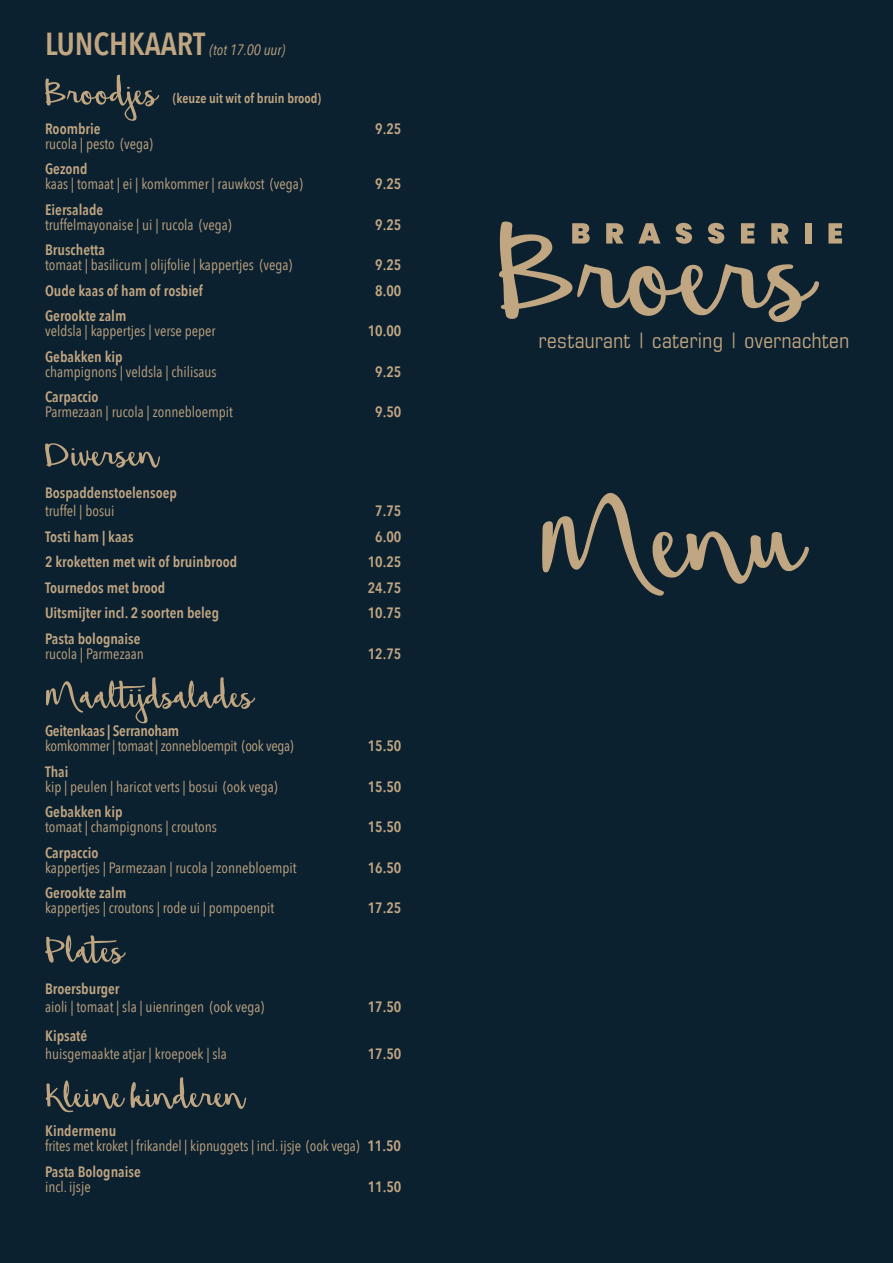
<style>
.page{position:relative;width:893px;height:1263px;background:#0c2130}
.page>*{position:absolute;margin:0;border:0;box-sizing:border-box;transform-origin:0 0}
.t1{font:191.7px "Beautiful Mess";color:#c1a682}
.t2{font:58.5px "Beautiful Mess";color:#c1a682}
.t3{font:condensed 21px "Eurostile";letter-spacing:.02em;color:#c1a682}
.t4{font:15px/15px "Avenir Next Condensed";color:#c1a682}
.t5{font:600 15px "Avenir Next Condensed";color:#c1a682}
.t6{font:15px "Avenir Next Condensed";letter-spacing:-.02em;color:#c1a682}
.t7{font:italic 15px "Avenir Next Condensed";color:#c1a682}
.t8{font:600 15px "Avenir Next Condensed";letter-spacing:-.02em;color:#c1a682}
.t9{font:600 13.5px "Avenir Next Condensed";color:#c1a682}
.s1{font-weight:600;font-style:normal;font-size:31.8px}
.s2{font-weight:600}
</style>
<div class="page">
<svg style="left:499px;top:222px;width:320px;height:100px"></svg>
<div style="left:805px;top:223px;width:6px;height:21px;background:#c1a682"></div>
<svg style="left:828px;top:223px;width:14px;height:21px"></svg>
<p class="t7" style="left:45px;top:41px;width:242px"><span class="s1">LUNCHKAART</span> (tot 17.00 uur)</p>
<h2 class="t2" style="left:45px;top:49px;width:113px">Broodjes</h2>
<p class="t9" style="left:173px;top:87px;width:150px">(keuze uit wit of bruin brood)</p>
<p class="t5" style="left:45px;top:116px;width:57px">Roombrie</p>
<p class="t5" style="left:375px;top:116px;width:28px">9.25</p>
<p class="t4" style="left:45px;top:135px;width:109px">rucola | pesto (vega)</p>
<p class="t5" style="left:45px;top:156px;width:44px">Gezond</p>
<p class="t4" style="left:45px;top:176px;width:259px">kaas | tomaat | ei | komkommer | rauwkost (vega)</p>
<p class="t5" style="left:375px;top:171px;width:28px">9.25</p>
<p class="t5" style="left:45px;top:197px;width:60px">Eiersalade</p>
<p class="t4" style="left:45px;top:216px;width:188px">truffelmayonaise | ui | rucola (vega)</p>
<p class="t5" style="left:375px;top:212px;width:28px">9.25</p>
<p class="t5" style="left:45px;top:237px;width:61px">Bruschetta</p>
<p class="t4" style="left:45px;top:257px;width:249px">tomaat | basilicum | olijfolie | kappertjes (vega)</p>
<p class="t5" style="left:375px;top:252px;width:28px">9.25</p>
<p class="t5" style="left:45px;top:278px;width:159px">Oude kaas of ham of rosbief</p>
<p class="t5" style="left:375px;top:278px;width:28px">8.00</p>
<p class="t5" style="left:45px;top:303px;width:83px">Gerookte zalm</p>
<p class="t4" style="left:45px;top:323px;width:172px">veldsla | kappertjes | verse peper</p>
<p class="t5" style="left:368px;top:318px;width:35px">10.00</p>
<p class="t5" style="left:45px;top:344px;width:79px">Gebakken kip</p>
<p class="t4" style="left:45px;top:363px;width:173px">champignons | veldsla | chilisaus</p>
<p class="t5" style="left:375px;top:359px;width:28px">9.25</p>
<p class="t5" style="left:45px;top:384px;width:55px">Carpaccio</p>
<p class="t4" style="left:45px;top:404px;width:189px">Parmezaan | rucola | zonnebloempit</p>
<p class="t5" style="left:375px;top:399px;width:28px">9.50</p>
<h2 class="t2" style="left:45px;top:410px;width:114px">Diversen</h2>
<p class="t5" style="left:45px;top:480px;width:133px">Bospaddenstoelensoep</p>
<p class="t4" style="left:45px;top:503px;width:71px">truffel | bosui</p>
<p class="t5" style="left:375px;top:498px;width:28px">7.75</p>
<p class="t5" style="left:45px;top:523px;width:90px">Tosti ham | kaas</p>
<p class="t5" style="left:375px;top:523px;width:28px">6.00</p>
<p class="t5" style="left:45px;top:549px;width:194px">2 kroketten met wit of bruinbrood</p>
<p class="t5" style="left:368px;top:549px;width:35px">10.25</p>
<p class="t5" style="left:45px;top:574px;width:122px">Tournedos met brood</p>
<p class="t5" style="left:368px;top:574px;width:35px">24.75</p>
<p class="t5" style="left:45px;top:600px;width:176px">Uitsmijter incl. 2 soorten beleg</p>
<p class="t5" style="left:368px;top:600px;width:35px">10.75</p>
<p class="t5" style="left:45px;top:625px;width:97px">Pasta bolognaise</p>
<p class="t4" style="left:45px;top:645px;width:100px">rucola | Parmezaan</p>
<p class="t5" style="left:368px;top:640px;width:35px">12.75</p>
<h2 class="t2" style="left:45px;top:651px;width:209px">Maaltijdsalades</h2>
<p class="t8" style="left:45px;top:718px;width:136px">Geitenkaas | Serranoham</p>
<p class="t6" style="left:45px;top:733px;width:250px">komkommer | tomaat | zonnebloempit (ook vega)</p>
<p class="t5" style="left:368px;top:733px;width:35px">15.50</p>
<p class="t5" style="left:45px;top:759px;width:25px">Thai</p>
<p class="t4" style="left:45px;top:778px;width:234px">kip | peulen | haricot verts | bosui (ook vega)</p>
<p class="t5" style="left:368px;top:774px;width:35px">15.50</p>
<p class="t5" style="left:45px;top:799px;width:79px">Gebakken kip</p>
<p class="t4" style="left:45px;top:819px;width:173px">tomaat | champignons | croutons</p>
<p class="t5" style="left:368px;top:814px;width:35px">15.50</p>
<p class="t5" style="left:45px;top:840px;width:55px">Carpaccio</p>
<p class="t4" style="left:45px;top:859px;width:253px">kappertjes | Parmezaan | rucola | zonnebloempit</p>
<p class="t5" style="left:368px;top:855px;width:35px">16.50</p>
<p class="t5" style="left:45px;top:880px;width:83px">Gerookte zalm</p>
<p class="t4" style="left:45px;top:900px;width:231px">kappertjes | croutons | rode ui | pompoenpit</p>
<p class="t5" style="left:368px;top:895px;width:35px">17.25</p>
<h2 class="t2" style="left:45px;top:906px;width:79px">Plates</h2>
<p class="t5" style="left:45px;top:976px;width:76px">Broersburger</p>
<p class="t4" style="left:45px;top:999px;width:221px">aioli | tomaat | sla | uienringen (ook vega)</p>
<p class="t5" style="left:368px;top:994px;width:35px">17.50</p>
<p class="t5" style="left:45px;top:1022px;width:44px">Kipsaté</p>
<p class="t4" style="left:45px;top:1045px;width:183px">huisgemaakte atjar | kroepoek | sla</p>
<p class="t5" style="left:368px;top:1040px;width:35px">17.50</p>
<h2 class="t2" style="left:45px;top:1051px;width:200px">Kleine kinderen</h2>
<p class="t4" style="left:45px;top:1123px;width:357px"><span class="s2">Kindermenu<br></span>frites met kroket | frikandel | kipnuggets | incl. ijsje (ook vega) <span class="s2">11.50</span></p>
<p class="t5" style="left:45px;top:1159px;width:97px">Pasta Bolognaise</p>
<p class="t4" style="left:45px;top:1178px;width:47px">incl. ijsje</p>
<p class="t5" style="left:368px;top:1174px;width:35px">11.50</p>
<h3 class="t3" style="left:539px;top:328px;width:312px">restaurant | catering | overnachten</h3>
<h1 class="t1" style="left:539px;top:394px;width:263px">Menu</h1>
</div>
